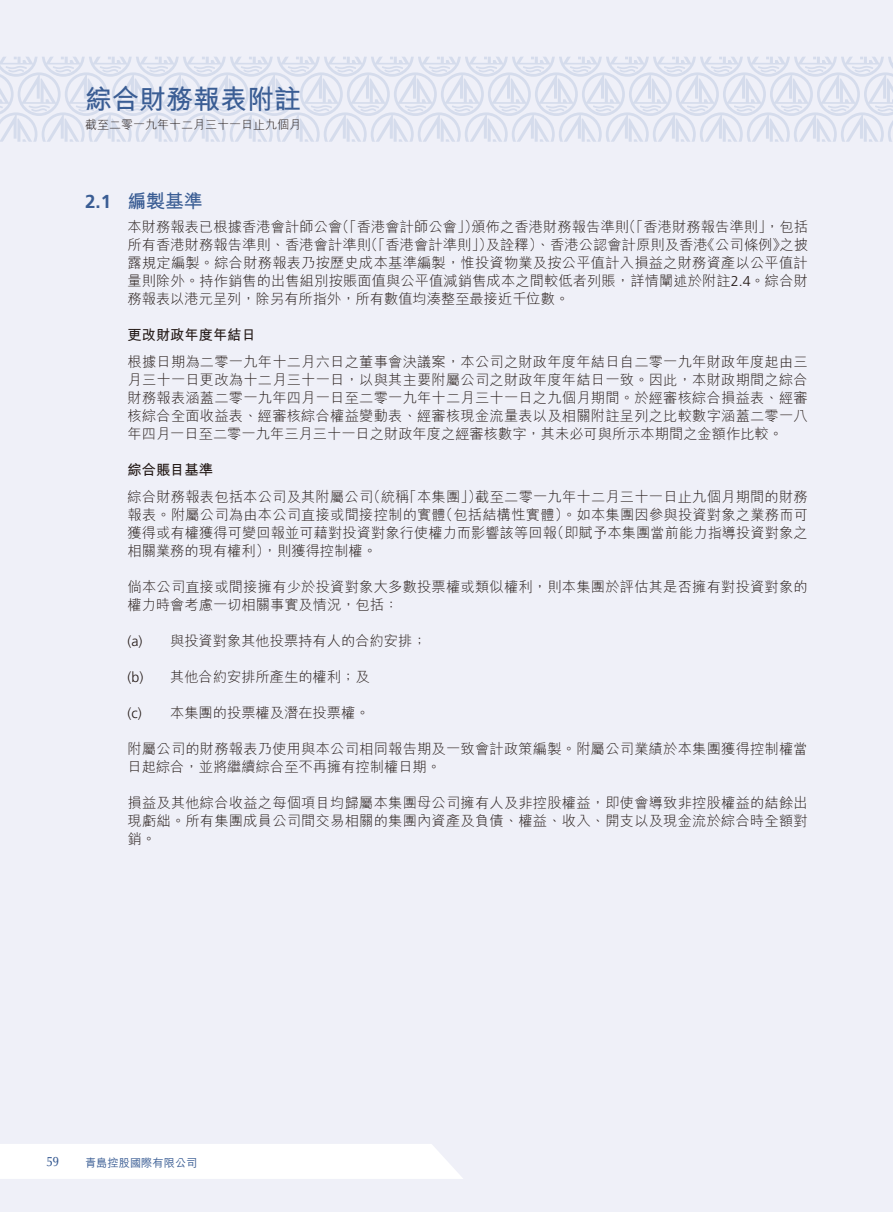
<style>
.page{position:relative;width:893px;height:1212px;background:#eff0f8}
.page>*{position:absolute;margin:0;border:0;box-sizing:border-box;transform-origin:0 0}
.t1{font:700 27px "M Hei HK";color:#3a5d94}
.t2{font:700 18.75px "M Hei HK";color:#3a5d94}
.t3{font:700 18.75px "Frutiger LT Std";color:#3a5d94}
.t4{font:300 14.25px/18px "M Hei HK";letter-spacing:.01em;color:#231916}
.t5{font:700 14.25px "M Hei HK";color:#231916}
.t6{font:300 14.25px "Frutiger LT Std";color:#231916}
.t7{font:500 13.5px "Optima LT Std";color:#3a5d94;scale:.9 1}
.t8{font:300 12px "M Hei HK";color:#231916}
.t9{font:500 11.25px "M Hei HK";color:#3a5d94}
.s1{font-family:"Frutiger LT Std"}
</style>
<div class="page">
<svg style="left:0;top:57px;width:893px;height:85px"></svg>
<div style="left:0;top:1144px;width:463px;height:35px;background:#fff"></div>
<h1 class="t1" style="left:85px;top:80px;width:217px">綜合財務報表附註</h1>
<p class="t8" style="left:85px;top:118px;width:217px">截至二零一九年十二月三十一日止九個月</p>
<h2 class="t3" style="left:85px;top:191px;width:28px">2.1</h2>
<h2 class="t2" style="left:128px;top:188px;width:76px">編製基準</h2>
<p class="t4" style="left:128px;top:218px;width:216px">本財務報表已根據香港會計師公會</p>
<p class="t4" style="left:335px;top:218px;width:145px">（「香港會計師公會」）</p>
<p class="t4" style="left:622px;top:218px;width:188px">（「香港財務報告準則，」包括</p>
<p class="t4" style="left:471px;top:218px;width:159px">頒佈之香港財務報告準則</p>
<p class="t4" style="left:364px;top:236px;width:130px">（「香港會計準則」）</p>
<p class="t4" style="left:486px;top:236px;width:223px">及詮釋）、香港公認會計原則及香港</p>
<p class="t4" style="left:128px;top:236px;width:682px">所有香港財務報告準則、香港會計準則<br>露規定編製。綜合財務報表乃按歷史成本基準編製，惟投資物業及按公平值計入損益之財務資產以公平值計量則除外。持作銷售的出售組別按賬面值與公平值減銷售成本之間較低者列賬，詳情闡述於附註<span class="s1">2.4</span>。綜合財務報表以港元呈列，除另有所指外，所有數值均湊整至最接近千位數。</p>
<p class="t5" style="left:128px;top:325px;width:130px">更改財政年度年結日</p>
<p class="t4" style="left:128px;top:353px;width:682px;text-align:justify">根據日期為二零一九年十二月六日之董事會決議案，本公司之財政年度年結日自二零一九年財政年度起由三月三十一日更改為十二月三十一日，以與其主要附屬公司之財政年度年結日一致。因此，本財政期間之綜合財務報表涵蓋二零一九年四月一日至二零一九年十二月三十一日之九個月期間。於經審核綜合損益表、經審核綜合全面收益表、經審核綜合權益變動表、經審核現金流量表以及相關附註呈列之比較數字涵蓋二零一八年四月一日至二零一九年三月三十一日之財政年度之經審核數字，其未必可與所示本期間之金額作比較。</p>
<p class="t5" style="left:128px;top:459px;width:87px">綜合賬目基準</p>
<p class="t4" style="left:475px;top:488px;width:334px">截至二零一九年十二月三十一日止九個月期間的財務</p>
<p class="t4" style="left:779px;top:236px;width:30px">之披</p>
<p class="t4" style="left:701px;top:236px;width:87px">《公司條例》</p>
<p class="t4" style="left:366px;top:488px;width:45px">（統稱</p>
<p class="t4" style="left:403px;top:488px;width:81px">「本集團」）</p>
<p class="t4" style="left:128px;top:488px;width:247px">綜合財務報表包括本公司及其附屬公司</p>
<p class="t4" style="left:439px;top:506px;width:371px">（包括結構性實體）。如本集團因參與投資對象之業務而可</p>
<p class="t4" style="left:128px;top:506px;width:320px">報表。附屬公司為由本公司直接或間接控制的實體</p>
<p class="t4" style="left:550px;top:524px;width:259px">（即賦予本集團當前能力指導投資對象之</p>
<p class="t4" style="left:128px;top:524px;width:431px">獲得或有權獲得可變回報並可藉對投資對象行使權力而影響該等回報相關業務的現有權利，）則獲得控制權。</p>
<p class="t4" style="left:128px;top:578px;width:682px">倘本公司直接或間接擁有少於投資對象大多數投票權或類似權利，則本集團於評估其是否擁有對投資對象的權力時會考慮一切相關事實及情況，包括：</p>
<p class="t4" style="left:170px;top:632px;width:258px">與投資對象其他投票持有人的合約安排;</p>
<p class="t6" style="left:128px;top:633px;width:17px">a( )</p>
<p class="t6" style="left:128px;top:669px;width:17px">b( )</p>
<p class="t4" style="left:170px;top:668px;width:201px">其他合約安排所產生的權利；及</p>
<p class="t4" style="left:170px;top:704px;width:201px">本集團的投票權及潛在投票權。</p>
<p class="t6" style="left:128px;top:705px;width:16px">c( )</p>
<p class="t4" style="left:128px;top:740px;width:682px">附屬公司的財務報表乃使用與本公司相同報告期及一致會計政策編製。附屬公司業績於本集團獲得控制權當日起綜合，並將繼續綜合至不再擁有控制權日期。</p>
<p class="t4" style="left:128px;top:794px;width:682px;text-align:justify">損益及其他綜合收益之每個項目均歸屬本集團母公司擁有人及非控股權益，即使會導致非控股權益的結餘出現虧絀。所有集團成員公司間交易相關的集團內資產及負債、權益、收入、開支以及現金流於綜合時全額對銷。</p>
<p class="t7" style="left:47px;top:1154px;width:15px">59</p>
<p class="t9" style="left:85px;top:1154px;width:114px">青島控股國際有限公司</p>
</div>
